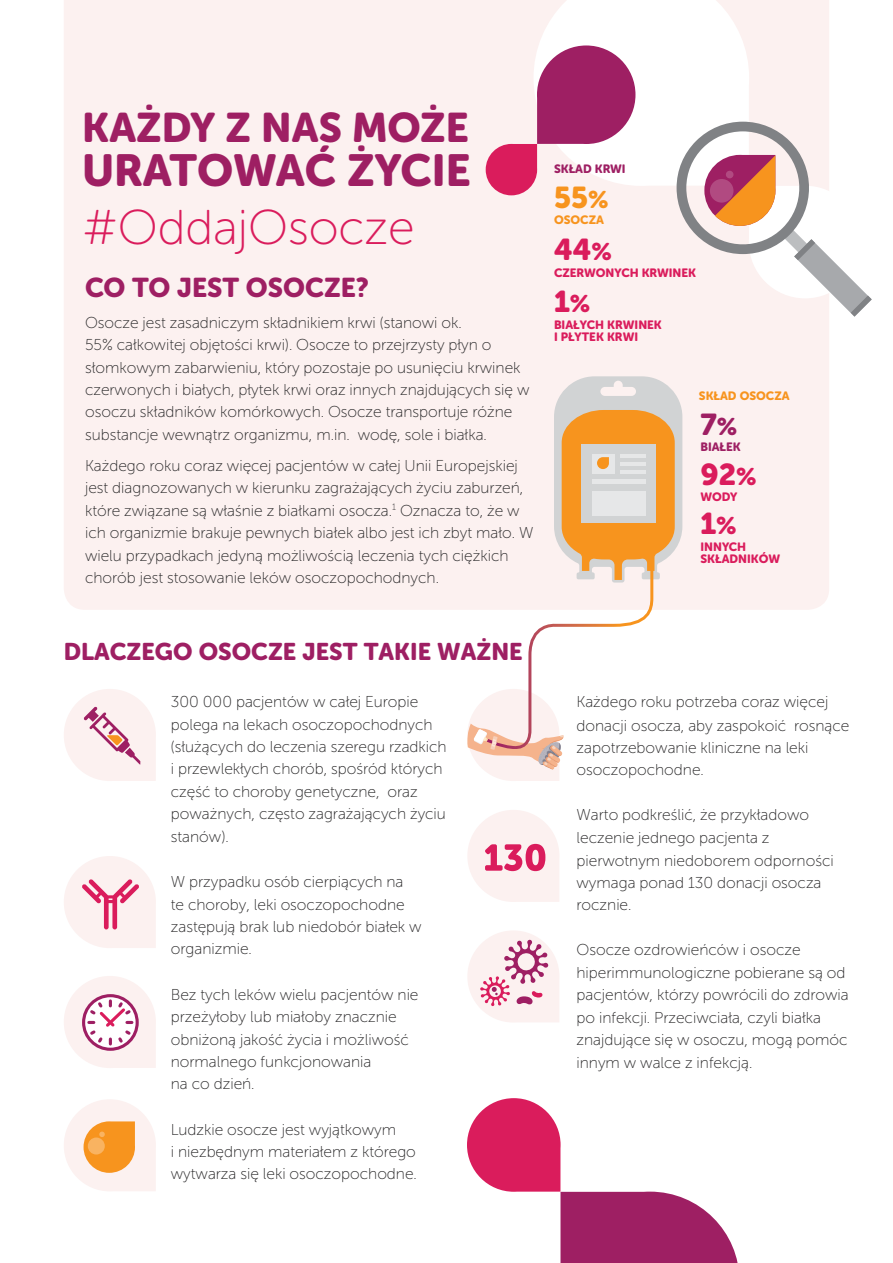
<style>
.page{position:relative;width:893px;height:1263px;background:#fff}
.page>*{position:absolute;margin:0;border:0;box-sizing:border-box;transform-origin:0 0}
.t1{font:48.75px "Museo Sans Rounded 100";color:#da1c5c}
.t2{font:44.55px "Museo Sans Rounded 900";color:#9e1f63}
.t3{font:41.1px "Museo Sans Rounded 900";color:#9e1f63}
.t4{font:30px "Museo Sans Rounded 900";color:#da1c5c}
.t5{font:30px "Museo Sans Rounded 900";color:#f7941e}
.t6{font:30px "Museo Sans Rounded 900";color:#9e1f63}
.t7{font:27px "Museo Sans Rounded 900";color:#9e1f63}
.t8{font:24px "Museo Sans Rounded 900";color:#9e1f63}
.t9{font:15.75px/22.4px "Museo Sans Rounded 100";color:#292829}
.t10{font:12px/12px "Museo Sans Rounded 900";color:#da1c5c}
.t11{font:12px "Museo Sans Rounded 900";color:#f7941e}
.t12{font:12px "Museo Sans Rounded 900";color:#9e1f63}
.s1{font-size:24px}
</style>
<div class="page">
<div style="left:64px;top:0;width:765px;height:610px;background:#fcf1f0"></div>
<svg style="left:486px;top:0;width:386px;height:317px"></svg>
<svg style="left:468px;top:931px;width:91px;height:91px"></svg>
<svg style="left:468px;top:810px;width:91px;height:92px"></svg>
<svg style="left:467px;top:376px;width:215px;height:405px"></svg>
<svg style="left:467px;top:1098px;width:271px;height:165px"></svg>
<svg style="left:64px;top:976px;width:92px;height:92px"></svg>
<svg style="left:64px;top:1099px;width:92px;height:92px"></svg>
<svg style="left:64px;top:689px;width:92px;height:92px"></svg>
<svg style="left:64px;top:856px;width:92px;height:92px"></svg>
<div style="left:710px;top:179px;width:23px;height:24px;background:#b14a81;border-radius:50%"></div>
<div style="left:726px;top:171px;width:7px;height:7px;background:#b14a81;border-radius:50%"></div>
<h3 class="t3" style="left:82px;top:104px;width:388px">KAŻDY Z NAS MOŻE</h3>
<h2 class="t2" style="left:82px;top:145px;width:390px">URATOWAĆ ŻYCIE</h2>
<h1 class="t1" style="left:83px;top:201px;width:333px">#OddajOsocze</h1>
<h3 class="t7" style="left:85px;top:272px;width:286px">CO TO JEST OSOCZE?</h3>
<p class="t9" style="left:85px;top:311px;width:446px">Osocze jest zasadniczym składnikiem krwi (stanowi ok.<br>55% całkowitej objętości krwi). Osocze to przejrzysty płyn o słomkowym zabarwieniu, który pozostaje po usunięciu krwinek czerwonych i białych, płytek krwi oraz innych znajdujących się w osoczu składników komórkowych. Osocze transportuje różne substancje wewnątrz organizmu, m.in. wodę, sole i białka.</p>
<p class="t9" style="left:85px;top:454px;width:450px">Każdego roku coraz więcej pacjentów w całej Unii Europejskiej jest diagnozowanych w kierunku zagrażających życiu zaburzeń, które związane są właśnie z białkami osocza.<sup>1</sup> Oznacza to, że w ich organizmie brakuje pewnych białek albo jest ich zbyt mało. W wielu przypadkach jedyną możliwością leczenia tych ciężkich chorób jest stosowanie leków osoczopochodnych.</p>
<h3 class="t8" style="left:64px;top:638px;width:460px">DLACZEGO OSOCZE JEST TAKIE WAŻNE</h3>
<p class="t9" style="left:171px;top:691px;width:277px">300 000 pacjentów w całej Europie polega na lekach osoczopochodnych (służących do leczenia szeregu rzadkich i przewlekłych chorób, spośród których część to choroby genetyczne, oraz poważnych, często zagrażających życiu stanów).</p>
<p class="t9" style="left:171px;top:871px;width:252px">W przypadku osób cierpiących na<br>te choroby, leki osoczopochodne zastępują brak lub niedobór białek w organizmie.</p>
<p class="t9" style="left:171px;top:983px;width:249px">Bez tych leków wielu pacjentów nie przeżyłoby lub miałoby znacznie obniżoną jakość życia i możliwość normalnego funkcjonowania<br>na co dzień.</p>
<p class="t9" style="left:171px;top:1119px;width:248px">Ludzkie osocze jest wyjątkowym<br>i niezbędnym materiałem z którego wytwarza się leki osoczopochodne.</p>
<p class="t12" style="left:554px;top:162px;width:73px">SKŁAD KRWI</p>
<h3 class="t5" style="left:554px;top:180px;width:56px">55<span class="s1">%</span></h3>
<p class="t11" style="left:554px;top:213px;width:51px">OSOCZA</p>
<h3 class="t4" style="left:554px;top:232px;width:59px">44<span class="s1">%</span></h3>
<p class="t10" style="left:554px;top:266px;width:144px">CZERWONYCH KRWINEK</p>
<h3 class="t4" style="left:554px;top:285px;width:38px">1<span class="s1">%</span></h3>
<p class="t10" style="left:554px;top:319px;width:109px">BIAŁYCH KRWINEK<br>I PŁYTEK KRWI</p>
<p class="t11" style="left:699px;top:389px;width:92px">SKŁAD OSOCZA</p>
<h3 class="t6" style="left:700px;top:407px;width:38px">7<span class="s1">%</span></h3>
<p class="t12" style="left:700px;top:440px;width:42px">BIAŁEK</p>
<h3 class="t4" style="left:700px;top:457px;width:58px">92<span class="s1">%</span></h3>
<p class="t10" style="left:700px;top:491px;width:38px">WODY</p>
<h3 class="t4" style="left:700px;top:507px;width:38px">1<span class="s1">%</span></h3>
<p class="t10" style="left:700px;top:541px;width:81px">INNYCH<br>SKŁADNIKÓW</p>
<p class="t9" style="left:576px;top:691px;width:274px">Każdego roku potrzeba coraz więcej donacji osocza, aby zaspokoić rosnące zapotrzebowanie kliniczne na leki osoczopochodne.</p>
<p class="t9" style="left:576px;top:803px;width:259px">Warto podkreślić, że przykładowo leczenie jednego pacjenta z pierwotnym niedoborem odporności wymaga ponad 130 donacji osocza rocznie.</p>
<p class="t9" style="left:576px;top:939px;width:274px">Osocze ozdrowieńców i osocze hiperimmunologiczne pobierane są od pacjentów, którzy powrócili do zdrowia po infekcji. Przeciwciała, czyli białka znajdujące się w osoczu, mogą pomóc innym w walce z infekcją.</p>
</div>
